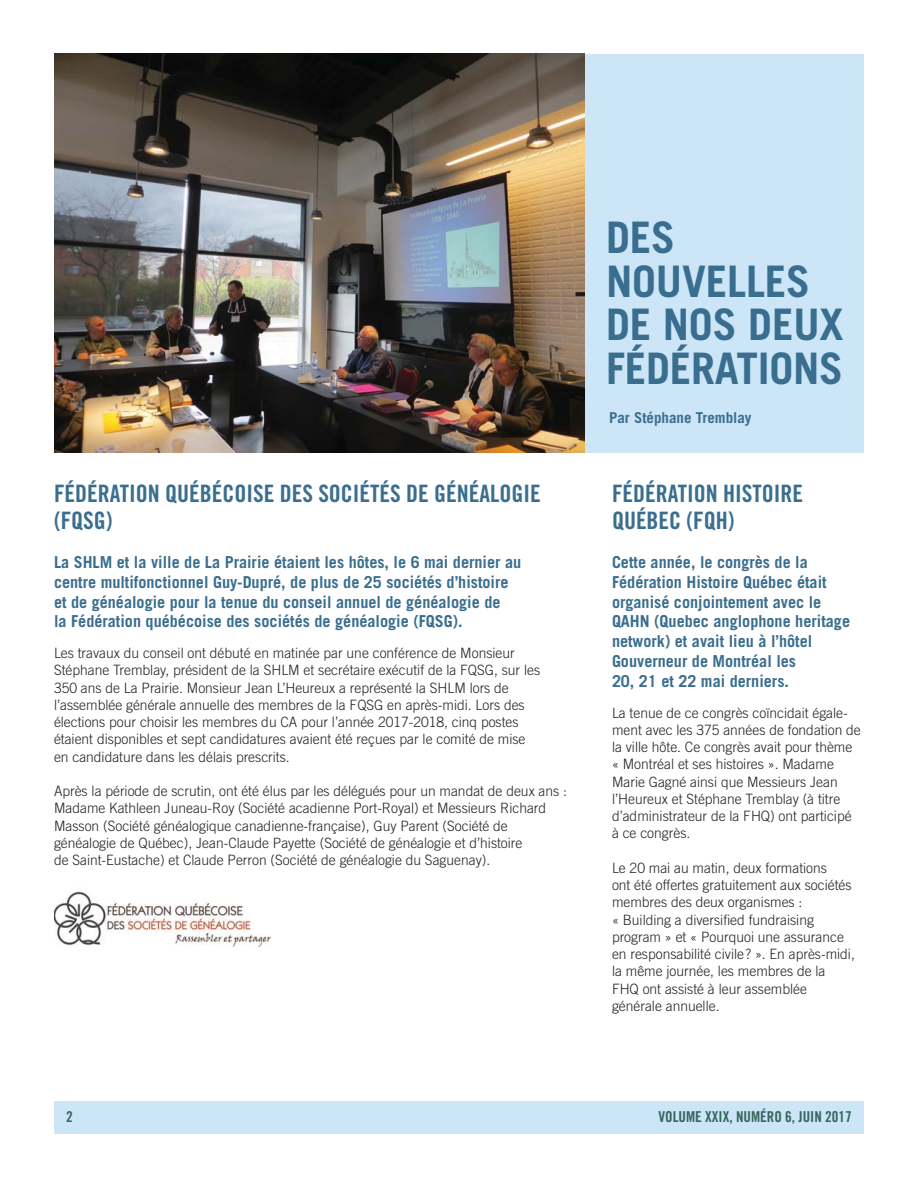
<style>
.page{position:relative;width:918px;height:1188px;background:#fff}
.page>*{position:absolute;margin:0;border:0;box-sizing:border-box;transform-origin:0 0}
.t1{font:700 43.5px/43.5px "Trade Gothic LT Std";letter-spacing:-.005em;color:#3a6e8f}
.t2{font:24px/27px "Trade Gothic LT Std Bd Cn 20";color:#3a6e8f}
.t3{font:700 16.5px/19.8px "Trade Gothic LT Std";color:#3a6e8f}
.t4{font:15px "Trade Gothic LT Std Bd Cn 20";color:#36655b}
.t5{font:700 15px "Trade Gothic LT Std";color:#3a6e8f}
.t6{font:300 14.25px/17.2px "Trade Gothic LT Std";color:#231f20}
</style>
<div class="page">
<div style="left:585px;top:54px;width:279px;height:398px;background:#cce6f8"></div>
<div style="left:54px;top:1102px;width:810px;height:32px;background:#cce6f8"></div>
<img style="left:54px;top:891px;width:216px;height:55px">
<img style="left:54px;top:54px;width:531px;height:398px">
<h1 class="t1" style="left:606px;top:222px;width:239px">DES<br>NOUVELLES<br>DE NOS DEUX<br>FÉDÉRATIONS</h1>
<p class="t5" style="left:609px;top:412px;width:144px">Par Stéphane Tremblay</p>
<h2 class="t2" style="left:54px;top:480px;width:488px">FÉDÉRATION QUÉBÉCOISE DES SOCIÉTÉS DE GÉNÉALOGIE (FQSG)</h2>
<h2 class="t2" style="left:612px;top:480px;width:193px">FÉDÉRATION HISTOIRE<br>QUÉBEC (FQH)</h2>
<p class="t3" style="left:54px;top:554px;width:469px">La SHLM et la ville de La Prairie étaient les hôtes, le 6 mai dernier au centre multifonctionnel Guy-Dupré, de plus de 25 sociétés d’histoire et de généalogie pour la tenue du conseil annuel de généalogie de<br>la Fédération québécoise des sociétés de généalogie (FQSG).</p>
<p class="t6" style="left:54px;top:646px;width:488px">Les travaux du conseil ont débuté en matinée par une conférence de Monsieur Stéphane Tremblay, président de la SHLM et secrétaire exécutif de la FQSG, sur les 350 ans de La Prairie. Monsieur Jean L’Heureux a représenté la SHLM lors de l’assemblée générale annuelle des membres de la FQSG en après-midi. Lors des élections pour choisir les membres du CA pour l’année 2017-2018, cinq postes étaient disponibles et sept candidatures avaient été reçues par le comité de mise en candidature dans les délais prescrits.</p>
<p class="t6" style="left:54px;top:784px;width:515px">Après la période de scrutin, ont été élus par les délégués pour un mandat de deux ans :<br>Madame Kathleen Juneau-Roy (Société acadienne Port-Royal) et Messieurs Richard Masson (Société généalogique canadienne-française), Guy Parent (Société de généalogie de Québec), Jean-Claude Payette (Société de généalogie et d’histoire<br>de Saint-Eustache) et Claude Perron (Société de généalogie du Saguenay).</p>
<p class="t3" style="left:612px;top:554px;width:240px">Cette année, le congrès de la<br>Fédération Histoire Québec était organisé conjointement avec le<br>QAHN (Quebec anglophone heritage network) et avait lieu à l’hôtel<br>Gouverneur de Montréal les<br>20, 21 et 22 mai derniers.</p>
<p class="t6" style="left:612px;top:706px;width:250px">La tenue de ce congrès coïncidait égale&shy;ment avec les 375 années de fondation de la ville hôte. Ce congrès avait pour thème « Montréal et ses histoires ». Madame Marie Gagné ainsi que Messieurs Jean l’Heureux et Stéphane Tremblay (à titre d’administrateur de la FHQ) ont participé à ce congrès.</p>
<p class="t6" style="left:612px;top:861px;width:244px">Le 20 mai au matin, deux formations<br>ont été offertes gratuitement aux sociétés membres des deux organismes :<br>« Building a diversified fundraising program » et « Pourquoi une assurance en responsabilité civile ? ». En après-midi, la même journée, les membres de la FHQ ont assisté à leur assemblée générale annuelle.</p>
<p class="t4" style="left:66px;top:1108px;width:8px">2</p>
<p class="t4" style="left:659px;top:1108px;width:195px">VOLUME XXIX, NUMÉRO 6, JUIN 2017</p>
</div>
